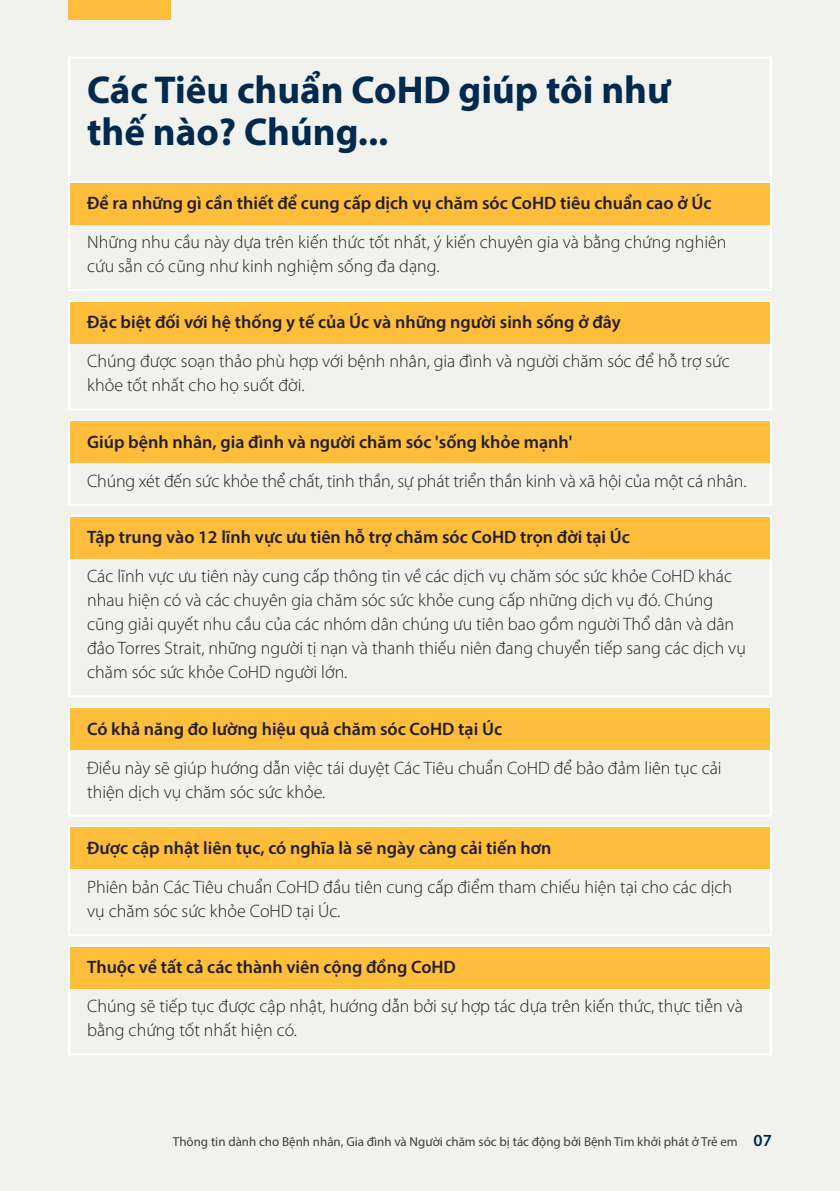
<style>
.page{position:relative;width:840px;height:1191px;background:#fff}
.page>*{position:absolute;margin:0;border:0;box-sizing:border-box;transform-origin:0 0}
.Summary_headings{font:700 39px/42px "Myriad Pro";color:#00294e}
.Body_copy__9_12pt{font:300 18px/24px "Myriad Pro";color:#231f20}
.Body_copy__9_12pt-2{font:600 18px "Myriad Pro";color:#231f20}
.t1{font:13px "Myriad Pro";color:#3e3e3f}
.s1{font-weight:600;font-size:17px;color:#00294e}
</style>
<div class="page">
<div style="left:0;top:0;width:839px;height:1191px;background:#f1f1ee"></div>
<div style="left:68px;top:0;width:102px;height:20px;background:#febd3b"></div>
<hr style="left:68px;top:57px;width:703px;height:2px;background:#fff">
<hr style="left:68px;top:59px;width:2px;height:122px;background:#fff">
<hr style="left:769px;top:59px;width:2px;height:122px;background:#fff">
<hr style="left:68px;top:181px;width:703px;height:2px;background:#fff">
<hr style="left:68px;top:183px;width:2px;height:106px;background:#fff">
<hr style="left:769px;top:183px;width:2px;height:106px;background:#fff">
<hr style="left:68px;top:289px;width:703px;height:2px;background:#fff">
<hr style="left:68px;top:300px;width:703px;height:2px;background:#fff">
<hr style="left:68px;top:302px;width:2px;height:106px;background:#fff">
<hr style="left:769px;top:302px;width:2px;height:106px;background:#fff">
<hr style="left:68px;top:408px;width:703px;height:2px;background:#fff">
<hr style="left:68px;top:420px;width:703px;height:2px;background:#fff">
<hr style="left:68px;top:422px;width:2px;height:82px;background:#fff">
<hr style="left:769px;top:422px;width:2px;height:82px;background:#fff">
<hr style="left:68px;top:504px;width:703px;height:2px;background:#fff">
<hr style="left:68px;top:515px;width:703px;height:2px;background:#fff">
<hr style="left:68px;top:517px;width:2px;height:178px;background:#fff">
<hr style="left:769px;top:517px;width:2px;height:178px;background:#fff">
<hr style="left:68px;top:695px;width:703px;height:2px;background:#fff">
<hr style="left:68px;top:706px;width:703px;height:2px;background:#fff">
<hr style="left:68px;top:708px;width:2px;height:106px;background:#fff">
<hr style="left:769px;top:708px;width:2px;height:106px;background:#fff">
<hr style="left:68px;top:814px;width:703px;height:2px;background:#fff">
<hr style="left:68px;top:826px;width:703px;height:2px;background:#fff">
<hr style="left:68px;top:828px;width:2px;height:106px;background:#fff">
<hr style="left:769px;top:828px;width:2px;height:106px;background:#fff">
<hr style="left:68px;top:934px;width:703px;height:2px;background:#fff">
<hr style="left:68px;top:945px;width:703px;height:2px;background:#fff">
<hr style="left:68px;top:947px;width:2px;height:106px;background:#fff">
<hr style="left:769px;top:947px;width:2px;height:106px;background:#fff">
<hr style="left:68px;top:1053px;width:703px;height:2px;background:#fff">
<div style="left:70px;top:183px;width:699px;height:41px;background:#febd3b"></div>
<div style="left:70px;top:302px;width:699px;height:41px;background:#febd3b"></div>
<div style="left:70px;top:422px;width:699px;height:41px;background:#febd3b"></div>
<div style="left:70px;top:517px;width:699px;height:41px;background:#febd3b"></div>
<div style="left:70px;top:708px;width:699px;height:41px;background:#febd3b"></div>
<div style="left:70px;top:828px;width:699px;height:41px;background:#febd3b"></div>
<div style="left:70px;top:947px;width:699px;height:41px;background:#febd3b"></div>
<p class="Summary_headings" style="left:87px;top:67px;width:584px">Các Tiêu chuẩn CoHD giúp tôi như thế nào? Chúng...</p>
<p class="Body_copy__9_12pt-2" style="left:87px;top:191px;width:625px">Đề ra những gì cần thiết để cung cấp dịch vụ chăm sóc CoHD tiêu chuẩn cao ở Úc</p>
<p class="Body_copy__9_12pt" style="left:87px;top:230px;width:640px">Những nhu cầu này dựa trên kiến thức tốt nhất, ý kiến chuyên gia và bằng chứng nghiên cứu sẵn có cũng như kinh nghiệm sống đa dạng.</p>
<p class="Body_copy__9_12pt-2" style="left:87px;top:311px;width:535px">Đặc biệt đối với hệ thống y tế của Úc và những người sinh sống ở đây</p>
<p class="Body_copy__9_12pt" style="left:87px;top:349px;width:644px">Chúng được soạn thảo phù hợp với bệnh nhân, gia đình và người chăm sóc để hỗ trợ sức khỏe tốt nhất cho họ suốt đời.</p>
<p class="Body_copy__9_12pt-2" style="left:87px;top:430px;width:486px">Giúp bệnh nhân, gia đình và người chăm sóc 'sống khỏe mạnh'</p>
<p class="Body_copy__9_12pt" style="left:87px;top:468px;width:660px">Chúng xét đến sức khỏe thể chất, tinh thần, sự phát triển thần kinh và xã hội của một cá nhân.</p>
<p class="Body_copy__9_12pt-2" style="left:87px;top:526px;width:544px">Tập trung vào 12 lĩnh vực ưu tiên hỗ trợ chăm sóc CoHD trọn đời tại Úc</p>
<p class="Body_copy__9_12pt" style="left:87px;top:564px;width:660px">Các lĩnh vực ưu tiên này cung cấp thông tin về các dịch vụ chăm sóc sức khỏe CoHD khác nhau hiện có và các chuyên gia chăm sóc sức khỏe cung cấp những dịch vụ đó. Chúng cũng giải quyết nhu cầu của các nhóm dân chúng ưu tiên bao gồm người Thổ dân và dân đảo Torres Strait, những người tị nạn và thanh thiếu niên đang chuyển tiếp sang các dịch vụ chăm sóc sức khỏe CoHD người lớn.</p>
<p class="Body_copy__9_12pt-2" style="left:87px;top:717px;width:416px">Có khả năng đo lường hiệu quả chăm sóc CoHD tại Úc</p>
<p class="Body_copy__9_12pt" style="left:87px;top:755px;width:635px">Điều này sẽ giúp hướng dẫn việc tái duyệt Các Tiêu chuẩn CoHD để bảo đảm liên tục cải thiện dịch vụ chăm sóc sức khỏe.</p>
<p class="Body_copy__9_12pt-2" style="left:87px;top:836px;width:465px">Được cập nhật liên tục, có nghĩa là sẽ ngày càng cải tiến hơn</p>
<p class="Body_copy__9_12pt" style="left:87px;top:875px;width:646px">Phiên bản Các Tiêu chuẩn CoHD đầu tiên cung cấp điểm tham chiếu hiện tại cho các dịch vụ chăm sóc sức khỏe CoHD tại Úc.</p>
<p class="Body_copy__9_12pt-2" style="left:87px;top:956px;width:370px">Thuộc về tất cả các thành viên cộng đồng CoHD</p>
<p class="Body_copy__9_12pt" style="left:87px;top:994px;width:657px">Chúng sẽ tiếp tục được cập nhật, hướng dẫn bởi sự hợp tác dựa trên kiến thức, thực tiễn và bằng chứng tốt nhất hiện có.</p>
<p class="t1" style="left:173px;top:1133px;width:600px">Thông tin dành cho Bệnh nhân, Gia đình và Người chăm sóc bị tác động bởi Bệnh Tim khởi phát ở Trẻ em <span class="s1">07</span></p>
</div>
